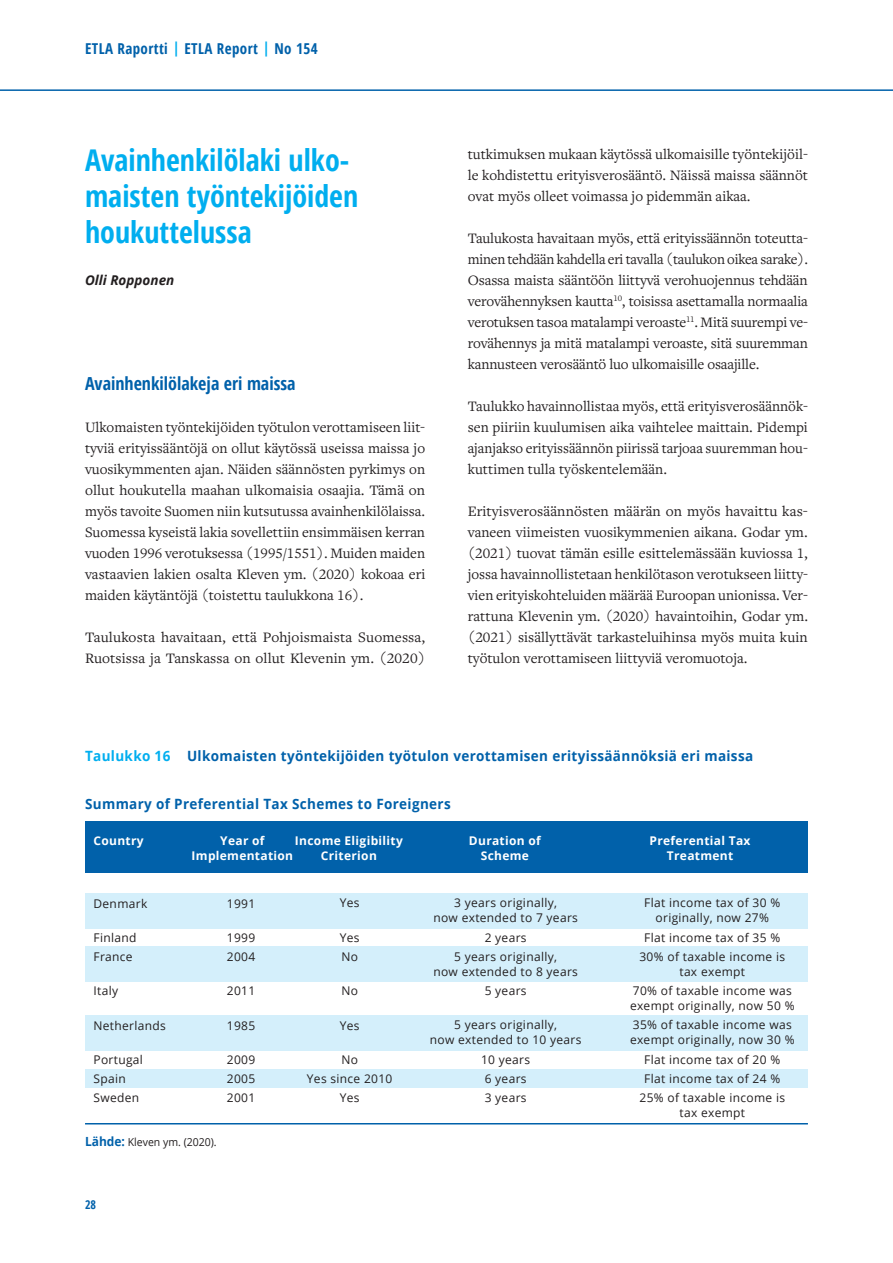
<style>
.page{position:relative;width:893px;height:1263px;background:#fff}
.page>*{position:absolute;margin:0;border:0;box-sizing:border-box;transform-origin:0 0}
.t1{font:700 condensed 30px/36px "Open Sans";color:#00aeef}
.t2{font:700 condensed 18px "Open Sans";color:#0161aa}
.t3{font:15px/21px "Freight Text Pro";color:#231f20;text-align:justify}
.t4{font:700 condensed 15px "Open Sans";letter-spacing:.025em;color:#0161aa}
.t5{font:700 14.1px "Open Sans";letter-spacing:.025em;color:#0161aa;scale:.95 1}
.t6{font:italic 700 13.5px "Open Sans";color:#231f20}
.t7{font:12px/19.2px "Open Sans";letter-spacing:.025em;color:#231f20;text-align:center}
.t8{font:700 12px "Open Sans";letter-spacing:.025em;color:#fff}
.t9{font:700 condensed 12px "Open Sans";color:#0161aa}
.t10{font:10.95px "Open Sans";color:#231f20;scale:.95 1}
.s1{color:#00aeef}
.s2{font-weight:700;font-size:12.6px;color:#0161aa}
</style>
<div class="page">
<hr style="left:0;top:89px;width:893px;height:2px;background:#0161aa">
<div style="left:85px;top:1016px;width:723px;height:35px;background:#d4effb"></div>
<div style="left:85px;top:946px;width:723px;height:35px;background:#d4effb"></div>
<div style="left:85px;top:1069px;width:723px;height:19px;background:#d4effb"></div>
<div style="left:85px;top:821px;width:723px;height:52px;background:#0161aa"></div>
<hr style="left:85px;top:1123px;width:723px;height:1px;background:#0161aa">
<div style="left:85px;top:893px;width:723px;height:35px;background:#d4effb"></div>
<p class="t4" style="left:85px;top:38px;width:234px">ETLA Raportti <span class="s1">|</span> ETLA Report <span class="s1">|</span> No 154</p>
<h1 class="t1" style="left:85px;top:141px;width:275px">Avainhenkilölaki ulko&shy;maisten työntekijöiden houkuttelussa</h1>
<p class="t6" style="left:85px;top:271px;width:91px">Olli Ropponen</p>
<p class="t2" style="left:85px;top:371px;width:212px">Avainhenkilölakeja eri maissa</p>
<p class="t3" style="left:85px;top:416px;width:342px">Ulkomaisten työntekijöiden työtulon verottamiseen liit&shy;tyviä erityissääntöjä on ollut käytössä useissa maissa jo vuosikymmenten ajan. Näiden säännösten pyrkimys on ollut houkutella maahan ulkomaisia osaajia. Tämä on myös tavoite Suomen niin kutsutussa avainhenkilölaissa.<br>Suomessa kyseistä lakia sovellettiin ensimmäisen kerran vuoden 1996 verotuksessa (1995/1551). Muiden maiden vastaavien lakien osalta Kleven ym. (2020) kokoaa eri maiden käytäntöjä (toistettu taulukkona 16).</p>
<p class="t3" style="left:85px;top:626px;width:342px">Taulukosta havaitaan, että Pohjoismaista Suomessa,<br>Ruotsissa ja Tanskassa on ollut Klevenin ym. (2020)</p>
<p class="t3" style="left:468px;top:143px;width:342px">tutkimuksen mukaan käytössä ulkomaisille työntekijöil&shy;le kohdistettu erityisverosääntö. Näissä maissa säännöt ovat myös olleet voimassa jo pidemmän aikaa.</p>
<p class="t3" style="left:468px;top:227px;width:342px">Taulukosta havaitaan myös, että erityissäännön toteutta&shy;minen tehdään kahdella eri tavalla (taulukon oikea sarake).<br>Osassa maista sääntöön liittyvä verohuojennus tehdään verovähennyksen kautta<sup>10</sup>, toisissa asettamalla normaalia verotuksen tasoa matalampi veroaste<sup>11</sup>. Mitä suurempi ve&shy;rovähennys ja mitä matalampi veroaste, sitä suuremman kannusteen verosääntö luo ulkomaisille osaajille.</p>
<p class="t3" style="left:468px;top:395px;width:342px">Taulukko havainnollistaa myös, että erityisverosäännök&shy;sen piiriin kuulumisen aika vaihtelee maittain. Pidempi ajanjakso erityissäännön piirissä tarjoaa suuremman hou&shy;kuttimen tulla työskentelemään.</p>
<p class="t3" style="left:468px;top:500px;width:342px">Erityisverosäännösten määrän on myös havaittu kas&shy;vaneen viimeisten vuosikymmenien aikana. Godar ym. (2021) tuovat tämän esille esittelemässään kuviossa 1, jossa havainnollistetaan henkilötason verotukseen liitty&shy;vien erityiskohteluiden määrää Euroopan unionissa. Ver&shy;rattuna Klevenin ym. (2020) havaintoihin, Godar ym. (2021) sisällyttävät tarkasteluihinsa myös muita kuin työtulon verottamiseen liittyviä veromuotoja.</p>
<p class="t5" style="left:85px;top:746px;width:705px"><span class="s1">Taulukko 16</span> Ulkomaisten työntekijöiden työtulon verottamisen erityissäännöksiä eri maissa</p>
<p class="t5" style="left:85px;top:793px;width:387px">Summary of Preferential Tax Schemes to Foreigners</p>
<p class="t8" style="left:94px;top:832px;width:52px">Country</p>
<p class="t8" style="left:220px;top:832px;width:46px">Year of</p>
<p class="t8" style="left:295px;top:832px;width:109px">Income Eligibility</p>
<p class="t8" style="left:469px;top:832px;width:73px">Duration of</p>
<p class="t8" style="left:650px;top:832px;width:102px">Preferential Tax</p>
<p class="t8" style="left:192px;top:847px;width:103px">Implementation</p>
<p class="t8" style="left:321px;top:847px;width:57px">Criterion</p>
<p class="t8" style="left:481px;top:847px;width:50px">Scheme</p>
<p class="t8" style="left:667px;top:847px;width:68px">Treatment</p>
<p class="t7" style="left:94px;top:893px;width:55px">Denmark</p>
<p class="t7" style="left:94px;top:927px;width:44px;text-align:left">Finland<br>France</p>
<p class="t7" style="left:94px;top:981px;width:26px">Italy</p>
<p class="t7" style="left:94px;top:1015px;width:74px">Netherlands</p>
<p class="t7" style="left:94px;top:1049px;width:51px;text-align:left">Portugal<br>Spain<br>Sweden</p>
<p class="t10" style="left:85px;top:1134px;width:140px"><span class="s2">Lähde:</span> Kleven ym. (2020).</p>
<p class="t7" style="left:227px;top:893px;width:30px">1991</p>
<p class="t7" style="left:227px;top:927px;width:30px;text-align:left">1999<br>2004</p>
<p class="t7" style="left:227px;top:981px;width:30px">2011</p>
<p class="t7" style="left:227px;top:1015px;width:30px">1985</p>
<p class="t7" style="left:227px;top:1049px;width:30px;text-align:justify">2009<br>2005<br>2001</p>
<p class="t9" style="left:85px;top:1196px;width:13px">28</p>
<p class="t7" style="left:340px;top:893px;width:21px">Yes</p>
<p class="t7" style="left:340px;top:927px;width:21px;text-align:left">Yes<br>No</p>
<p class="t7" style="left:341px;top:981px;width:18px">No</p>
<p class="t7" style="left:340px;top:1015px;width:21px">Yes</p>
<p class="t7" style="left:307px;top:1049px;width:87px">No<br>Yes since 2010<br>Yes</p>
<p class="t7" style="left:433px;top:895px;width:146px;line-height:15px">3 years originally,<br>now extended to 7 years</p>
<p class="t7" style="left:454px;top:927px;width:104px">2 years<br>5 years originally,</p>
<p class="t7" style="left:433px;top:962px;width:146px">now extended to 8 years<br>5 years</p>
<p class="t7" style="left:430px;top:1017px;width:153px;line-height:15px">5 years originally,<br>now extended to 10 years</p>
<p class="t7" style="left:481px;top:1049px;width:51px;text-align:left">10 years<br>6 years<br>3 years</p>
<p class="t7" style="left:644px;top:895px;width:137px;line-height:15px">Flat income tax of 30 % originally, now 27%</p>
<p class="t7" style="left:639px;top:927px;width:147px">Flat income tax of 35 %<br>30% of taxable income is</p>
<p class="t7" style="left:633px;top:962px;width:160px">tax exempt<br>70% of taxable income was</p>
<p class="t7" style="left:630px;top:996px;width:166px;text-align:left">exempt originally, now 50 %<br>35% of taxable income was</p>
<p class="t7" style="left:630px;top:1030px;width:166px">exempt originally, now 30 %<br>Flat income tax of 20 %<br>Flat income tax of 24 %<br>25% of taxable income is</p>
<p class="t7" style="left:679px;top:1103px;width:67px">tax exempt</p>
</div>
